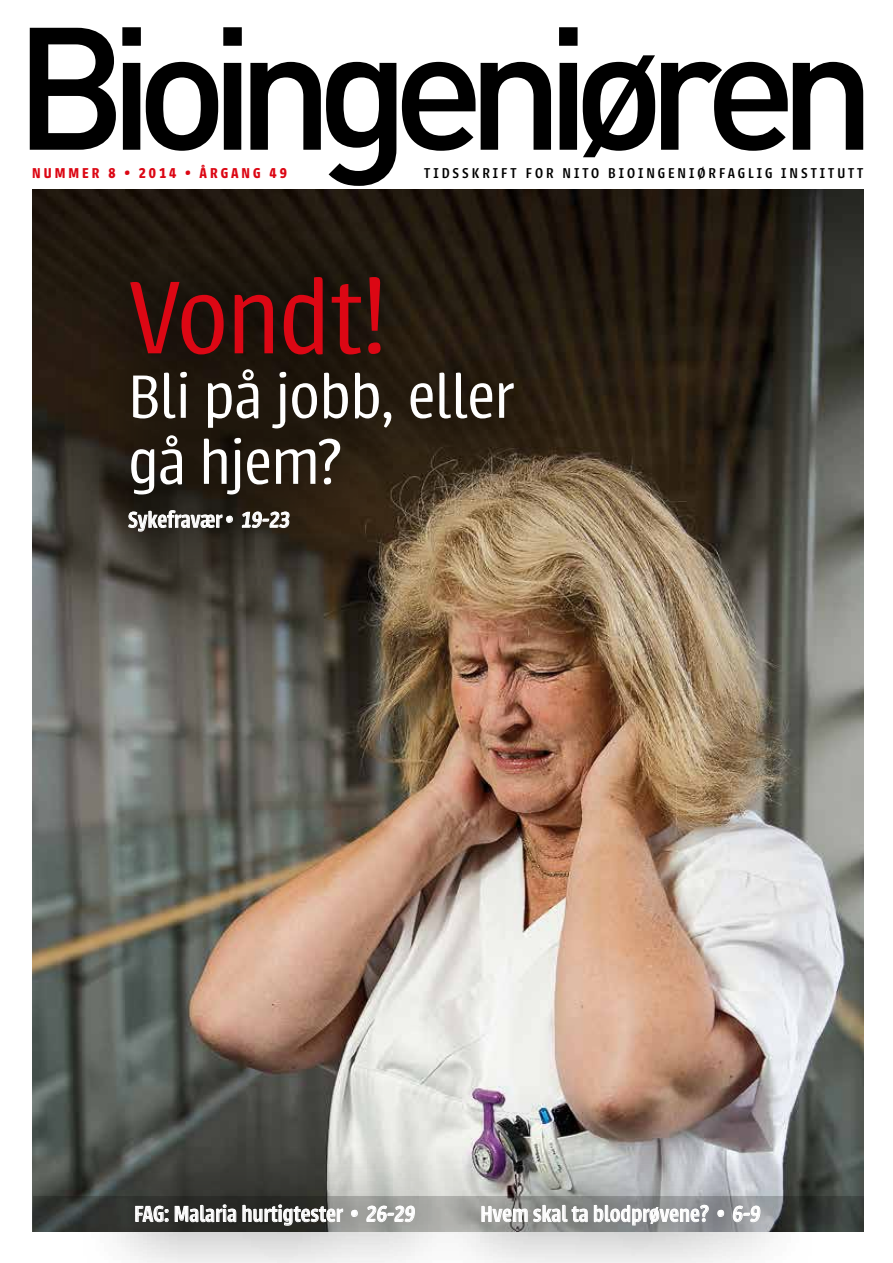
<style>
.page{position:relative;width:893px;height:1263px;background:#fff}
.page>*{position:absolute;margin:0;border:0;box-sizing:border-box;transform-origin:0 0}
.t1{font:300 114px "Urbana";letter-spacing:-.025em;color:#dc0714}
.t2{font:300 67.5px/66px "Urbana";letter-spacing:-.015em;color:#fff}
.t3{font:500 24px "Urbana";color:#fff;scale:.96 1}
.t4{font:500 15.75px "Urbana";letter-spacing:.19em;color:#000}
.t5{font:600 15.75px "Urbana";letter-spacing:.19em;color:#dc0714}
.s1{font-style:italic}
</style>
<div class="page">
<svg style="left:30px;top:27px;width:833px;height:159px"></svg>
<img style="left:32px;top:190px;width:831px;height:1041px">
<svg style="left:66px;top:216px;width:506px;height:378px;background:#33291b"></svg>
<svg style="left:128px;top:510px;width:105px;height:22px;background:#5d5b56"></svg>
<svg style="left:242px;top:511px;width:48px;height:17px"></svg>
<svg style="left:33px;top:1196px;width:831px;height:36px;background:#373d3a"></svg>
<div style="left:77px;top:1145px;width:740px;height:118px;background:#000;opacity:.87"></div>
<svg style="left:135px;top:1205px;width:33px;height:17px"></svg>
<svg style="left:174px;top:1204px;width:169px;height:22px;background:#696967"></svg>
<svg style="left:351px;top:1209px;width:7px;height:8px"></svg>
<svg style="left:366px;top:1205px;width:49px;height:17px"></svg>
<svg style="left:481px;top:1204px;width:107px;height:18px;background:#adaeac"></svg>
<svg style="left:594px;top:1204px;width:115px;height:22px;background:#a6a8aa"></svg>
<svg style="left:717px;top:1209px;width:7px;height:8px"></svg>
<svg style="left:733px;top:1205px;width:28px;height:17px"></svg>
<p class="t5" style="left:32px;top:164px;width:256px">NUMMER 8 • 2014 • ÅRGANG 49</p>
<p class="t4" style="left:424px;top:164px;width:440px">TIDSSKRIFT FOR NITO BIOINGENIØRFAGLIG INSTITUTT</p>
<h1 class="t1" style="left:128px;top:258px;width:261px">Vondt!</h1>
<h2 class="t2" style="left:128px;top:364px;width:387px">Bli på jobb, eller gå hjem?</h2>
<p class="t3" style="left:128px;top:507px;width:170px">Sykefravær • <span class="s1">19-23</span></p>
<p class="t3" style="left:134px;top:1201px;width:294px">FAG: Malaria hurtigtester • <span class="s1">26-29</span></p>
<p class="t3" style="left:480px;top:1201px;width:293px">Hvem skal ta blodprøvene? • <span class="s1">6-9</span></p>
</div>
